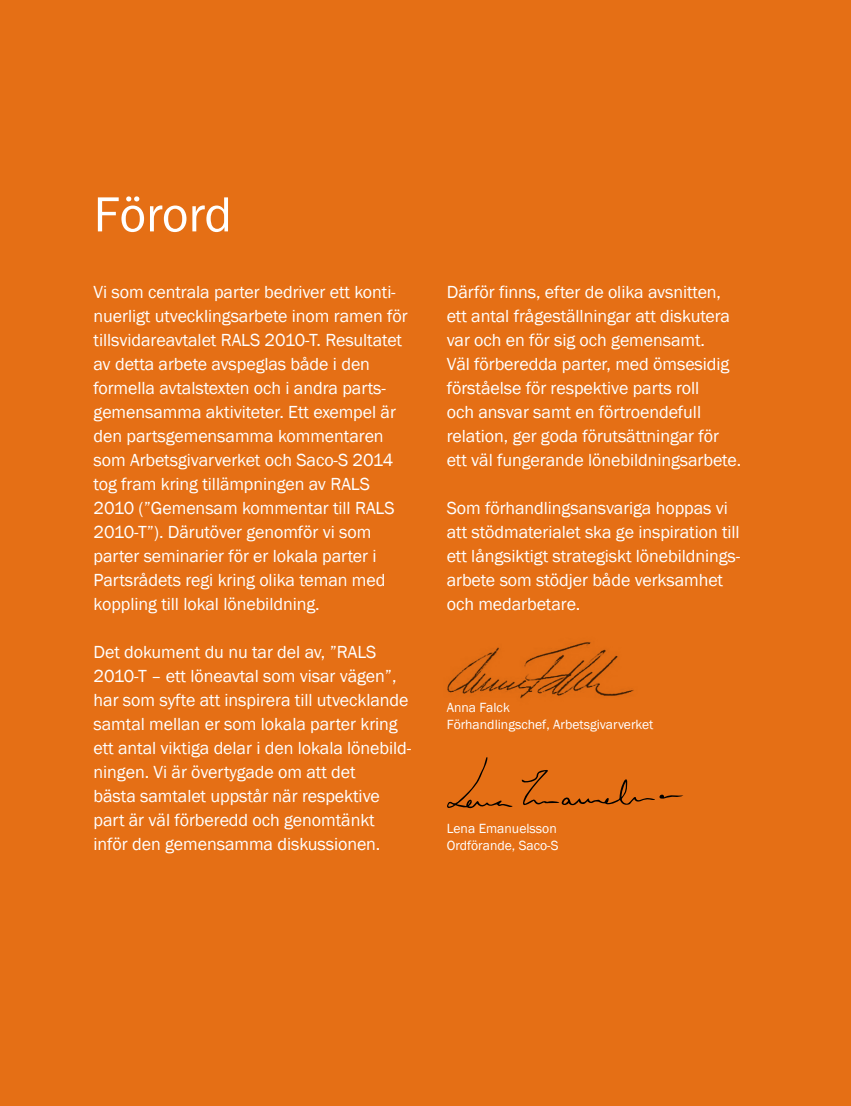
<style>
.page{position:relative;width:851px;height:1106px;background:#fff}
.page>*{position:absolute;margin:0;border:0;box-sizing:border-box;transform-origin:0 0}
.part_kap_rubrik{font:51px "Franklin Gothic";color:#fff}
.part_område_brödtext{font:18px/24px "Franklin Gothic";letter-spacing:-.005em;color:#fff}
.part_kap_bildtext{font:13.65px "Franklin Gothic";color:#fff}
</style>
<div class="page">
<div style="left:0;top:0;width:850px;height:1106px;background:#e56f15"></div>
<img style="left:447px;top:642px;width:187px;height:57px">
<svg style="left:447px;top:757px;width:65px;height:51px"></svg>
<svg style="left:521px;top:770px;width:162px;height:35px"></svg>
<p class="part_kap_rubrik" style="left:94px;top:183px;width:140px">Förord</p>
<p class="part_område_brödtext" style="left:94px;top:280px;width:315px">Vi som centrala parter bedriver ett konti&shy;nuerligt utvecklingsarbete inom ramen för tillsvidareavtalet RALS 2010-T. Resultatet av detta arbete avspeglas både i den formella avtalstexten och i andra parts&shy;gemensamma aktiviteter. Ett exempel är den partsgemensamma kommentaren som Arbetsgivarverket och Saco-S 2014 tog fram kring tillämpningen av RALS 2010 (”Gemensam kommentar till RALS 2010-T”). Därutöver genomför vi som parter seminarier för er lokala parter i Partsrådets regi kring olika teman med koppling till lokal lönebildning.</p>
<p class="part_område_brödtext" style="left:94px;top:640px;width:319px">Det dokument du nu tar del av, ”RALS 2010-T – ett löneavtal som visar vägen”, har som syfte att inspirera till utvecklande samtal mellan er som lokala parter kring ett antal viktiga delar i den lokala lönebild&shy;ningen. Vi är övertygade om att det<br>bästa samtalet uppstår när respektive part är väl förberedd och genomtänkt inför den gemensamma diskussionen.</p>
<p class="part_område_brödtext" style="left:446px;top:280px;width:296px">Därför finns, efter de olika avsnitten, ett antal frågeställningar att diskutera var och en för sig och gemensamt.<br>Väl förberedda parter, med ömsesidig förståelse för respektive parts roll<br>och ansvar samt en förtroendefull relation, ger goda förutsättningar för ett väl fungerande lönebildningsarbete.</p>
<p class="part_område_brödtext" style="left:446px;top:496px;width:295px">Som förhandlingsansvariga hoppas vi att stödmaterialet ska ge inspiration till ett långsiktigt strategiskt lönebildnings&shy;arbete som stödjer både verksamhet och medarbetare.</p>
<p class="part_kap_bildtext" style="left:446px;top:699px;width:65px">Anna Falck</p>
<p class="part_kap_bildtext" style="left:446px;top:715px;width:208px">Förhandlingschef, Arbetsgivarverket</p>
<p class="part_kap_bildtext" style="left:446px;top:820px;width:111px">Lena Emanuelsson</p>
<p class="part_kap_bildtext" style="left:446px;top:837px;width:113px">Ordförande, Saco-S</p>
</div>
